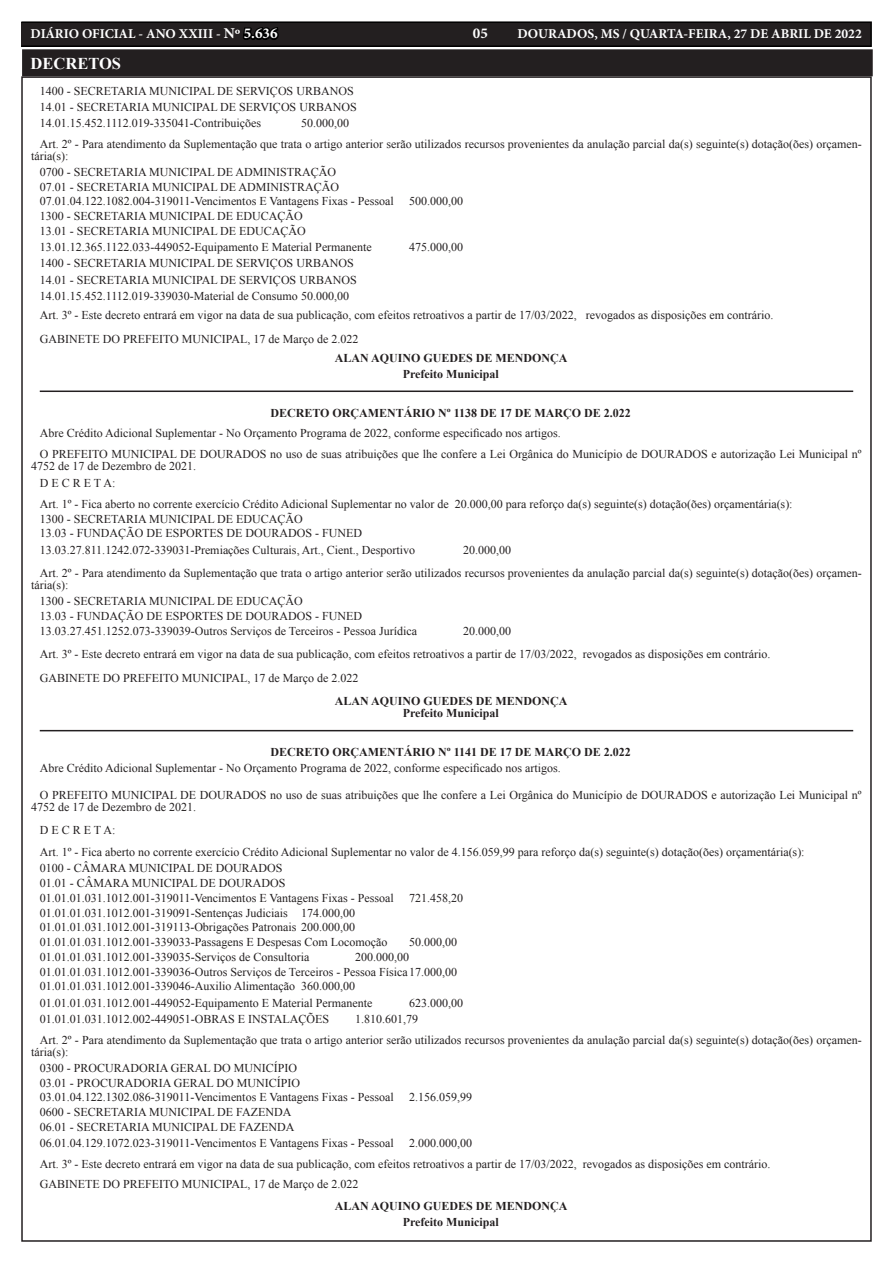
<style>
.page{position:relative;width:893px;height:1263px;background:#fff}
.page>*{position:absolute;margin:0;border:0;box-sizing:border-box;transform-origin:0 0}
.TEXTO{font:700 16.5px "Times New Roman";color:#fff}
.t1{font:700 15px "Minion Pro";color:#fff}
.t2{font:700 13.5px "Minion Pro";color:#fff}
.TEXTO-2{font:12px/12px "Times New Roman";color:#231f20}
.TEXTO-3{font:700 12px "Times New Roman";color:#231f20}
.s1{font-size:15px}
.s2{font-size:15px;color:#000}
</style>
<div class="page">
<div style="left:21px;top:22px;width:850px;height:24px;background:#231f20"></div>
<div style="left:21px;top:21px;width:851px;height:26px;border:2px solid #000"></div>
<hr style="left:40px;top:390px;width:813px;height:2px;background:#231f20">
<hr style="left:40px;top:730px;width:813px;height:1px;background:#231f20">
<div style="left:24px;top:51px;width:847px;height:23px;background:#231f20"></div>
<div style="left:22px;top:49px;width:851px;height:27px;border:4px solid #231f20"></div>
<p class="t2" style="left:31px;top:25px;width:248px">DIÁRIO OFICIAL - ANO XXIII - <span class="s1">Nº</span> <span class="s2">5.636</span></p>
<p class="t1" style="left:473px;top:23px;width:17px">05</p>
<p class="t2" style="left:517px;top:25px;width:346px">DOURADOS, MS / QUARTA-FEIRA, 27 DE ABRIL DE 2022</p>
<p class="TEXTO" style="left:31px;top:52px;width:92px">DECRETOS</p>
<p class="TEXTO-2" style="left:40px;top:84px;width:315px">1400 - SECRETARIA MUNICIPAL DE SERVIÇOS URBANOS</p>
<p class="TEXTO-2" style="left:40px;top:101px;width:318px">14.01 - SECRETARIA MUNICIPAL DE SERVIÇOS URBANOS</p>
<p class="TEXTO-2" style="left:40px;top:117px;width:223px">14.01.15.452.1112.019-335041-Contribuições</p>
<p class="TEXTO-2" style="left:301px;top:117px;width:49px">50.000,00</p>
<p class="TEXTO-2" style="left:31px;top:137px;width:832px;text-indent:9px">Art. 2º - Para atendimento da Suplementação que trata o artigo anterior serão utilizados recursos provenientes da anulação parcial da(s) seguinte(s) dotação(ões) orçamen&shy;tária(s):</p>
<p class="TEXTO-2" style="left:40px;top:166px;width:298px">0700 - SECRETARIA MUNICIPAL DE ADMINISTRAÇÃO</p>
<p class="TEXTO-2" style="left:40px;top:180px;width:301px">07.01 - SECRETARIA MUNICIPAL DE ADMINISTRAÇÃO</p>
<p class="TEXTO-2" style="left:40px;top:195px;width:355px">07.01.04.122.1082.004-319011-Vencimentos E Vantagens Fixas - Pessoal</p>
<p class="TEXTO-2" style="left:409px;top:195px;width:55px">500.000,00</p>
<p class="TEXTO-2" style="left:40px;top:210px;width:265px">1300 - SECRETARIA MUNICIPAL DE EDUCAÇÃO</p>
<p class="TEXTO-2" style="left:40px;top:225px;width:268px">13.01 - SECRETARIA MUNICIPAL DE EDUCAÇÃO</p>
<p class="TEXTO-2" style="left:40px;top:241px;width:334px">13.01.12.365.1122.033-449052-Equipamento E Material Permanente</p>
<p class="TEXTO-2" style="left:409px;top:241px;width:55px">475.000,00</p>
<p class="TEXTO-2" style="left:40px;top:257px;width:315px">1400 - SECRETARIA MUNICIPAL DE SERVIÇOS URBANOS</p>
<p class="TEXTO-2" style="left:40px;top:274px;width:318px">14.01 - SECRETARIA MUNICIPAL DE SERVIÇOS URBANOS</p>
<p class="TEXTO-2" style="left:40px;top:290px;width:311px">14.01.15.452.1112.019-339030-Material de Consumo 50.000,00</p>
<p class="TEXTO-2" style="left:40px;top:309px;width:735px">Art. 3º - Este decreto entrará em vigor na data de sua publicação, com efeitos retroativos a partir de 17/03/2022, revogados as disposições em contrário.</p>
<p class="TEXTO-2" style="left:40px;top:332px;width:320px">GABINETE DO PREFEITO MUNICIPAL, 17 de Março de 2.022</p>
<p class="TEXTO-3" style="left:335px;top:349px;width:234px">ALAN AQUINO GUEDES DE MENDONÇA</p>
<p class="TEXTO-3" style="left:403px;top:365px;width:98px">Prefeito Municipal</p>
<p class="TEXTO-3" style="left:270px;top:404px;width:362px">DECRETO ORÇAMENTÁRIO Nº 1138 DE 17 DE MARÇO DE 2.022</p>
<p class="TEXTO-2" style="left:40px;top:427px;width:522px">Abre Crédito Adicional Suplementar - No Orçamento Programa de 2022, conforme especificado nos artigos.</p>
<p class="TEXTO-2" style="left:31px;top:448px;width:832px;text-indent:9px">O PREFEITO MUNICIPAL DE DOURADOS no uso de suas atribuições que lhe confere a Lei Orgânica do Município de DOURADOS e autorização Lei Municipal nº<br>4752 de 17 de Dezembro de 2021.</p>
<p class="TEXTO-2" style="left:40px;top:477px;width:77px">D E C R E T A:</p>
<p class="TEXTO-2" style="left:40px;top:498px;width:754px">Art. 1º - Fica aberto no corrente exercício Crédito Adicional Suplementar no valor de 20.000,00 para reforço da(s) seguinte(s) dotação(ões) orçamentária(s):</p>
<p class="TEXTO-2" style="left:40px;top:512px;width:265px">1300 - SECRETARIA MUNICIPAL DE EDUCAÇÃO</p>
<p class="TEXTO-2" style="left:40px;top:527px;width:324px">13.03 - FUNDAÇÃO DE ESPORTES DE DOURADOS - FUNED</p>
<p class="TEXTO-2" style="left:40px;top:543px;width:377px">13.03.27.811.1242.072-339031-Premiações Culturais, Art., Cient., Desportivo</p>
<p class="TEXTO-2" style="left:463px;top:543px;width:49px">20.000,00</p>
<p class="TEXTO-2" style="left:31px;top:567px;width:832px;text-indent:9px">Art. 2º - Para atendimento da Suplementação que trata o artigo anterior serão utilizados recursos provenientes da anulação parcial da(s) seguinte(s) dotação(ões) orçamen&shy;tária(s):</p>
<p class="TEXTO-2" style="left:40px;top:595px;width:265px">1300 - SECRETARIA MUNICIPAL DE EDUCAÇÃO</p>
<p class="TEXTO-2" style="left:40px;top:610px;width:324px">13.03 - FUNDAÇÃO DE ESPORTES DE DOURADOS - FUNED</p>
<p class="TEXTO-2" style="left:40px;top:625px;width:379px">13.03.27.451.1252.073-339039-Outros Serviços de Terceiros - Pessoa Jurídica</p>
<p class="TEXTO-2" style="left:463px;top:625px;width:49px">20.000,00</p>
<p class="TEXTO-2" style="left:40px;top:648px;width:732px">Art. 3º - Este decreto entrará em vigor na data de sua publicação, com efeitos retroativos a partir de 17/03/2022, revogados as disposições em contrário.</p>
<p class="TEXTO-2" style="left:40px;top:672px;width:320px">GABINETE DO PREFEITO MUNICIPAL, 17 de Março de 2.022</p>
<p class="TEXTO-3" style="left:335px;top:693px;width:234px">ALAN AQUINO GUEDES DE MENDONÇA</p>
<p class="TEXTO-3" style="left:403px;top:705px;width:98px">Prefeito Municipal</p>
<p class="TEXTO-3" style="left:270px;top:744px;width:362px">DECRETO ORÇAMENTÁRIO Nº 1141 DE 17 DE MARÇO DE 2.022</p>
<p class="TEXTO-2" style="left:40px;top:762px;width:522px">Abre Crédito Adicional Suplementar - No Orçamento Programa de 2022, conforme especificado nos artigos.</p>
<p class="TEXTO-2" style="left:31px;top:788px;width:832px;text-indent:9px">O PREFEITO MUNICIPAL DE DOURADOS no uso de suas atribuições que lhe confere a Lei Orgânica do Município de DOURADOS e autorização Lei Municipal nº<br>4752 de 17 de Dezembro de 2021.</p>
<p class="TEXTO-2" style="left:40px;top:824px;width:77px">D E C R E T A:</p>
<p class="TEXTO-2" style="left:40px;top:846px;width:766px">Art. 1º - Fica aberto no corrente exercício Crédito Adicional Suplementar no valor de 4.156.059,99 para reforço da(s) seguinte(s) dotação(ões) orçamentária(s):</p>
<p class="TEXTO-2" style="left:40px;top:862px;width:244px">0100 - CÂMARA MUNICIPAL DE DOURADOS</p>
<p class="TEXTO-2" style="left:40px;top:877px;width:247px">01.01 - CÂMARA MUNICIPAL DE DOURADOS</p>
<p class="TEXTO-2" style="left:40px;top:892px;width:355px">01.01.01.031.1012.001-319011-Vencimentos E Vantagens Fixas - Pessoal</p>
<p class="TEXTO-2" style="left:409px;top:892px;width:55px">721.458,20</p>
<p class="TEXTO-2" style="left:40px;top:906px;width:317px">01.01.01.031.1012.001-319091-Sentenças Judiciais 174.000,00</p>
<p class="TEXTO-2" style="left:40px;top:921px;width:317px">01.01.01.031.1012.001-319113-Obrigações Patronais 200.000,00</p>
<p class="TEXTO-2" style="left:40px;top:936px;width:349px">01.01.01.031.1012.001-339033-Passagens E Despesas Com Locomoção</p>
<p class="TEXTO-2" style="left:409px;top:936px;width:49px">50.000,00</p>
<p class="TEXTO-2" style="left:40px;top:951px;width:271px">01.01.01.031.1012.001-339035-Serviços de Consultoria</p>
<p class="TEXTO-2" style="left:355px;top:951px;width:55px">200.000,00</p>
<p class="TEXTO-2" style="left:40px;top:965px;width:419px">01.01.01.031.1012.001-339036-Outros Serviços de Terceiros - Pessoa Física 17.000,00</p>
<p class="TEXTO-2" style="left:40px;top:980px;width:317px">01.01.01.031.1012.001-339046-Auxilio Alimentação 360.000,00</p>
<p class="TEXTO-2" style="left:40px;top:996px;width:334px">01.01.01.031.1012.001-449052-Equipamento E Material Permanente</p>
<p class="TEXTO-2" style="left:409px;top:996px;width:55px">623.000,00</p>
<p class="TEXTO-2" style="left:40px;top:1013px;width:291px">01.01.01.031.1012.002-449051-OBRAS E INSTALAÇÕES</p>
<p class="TEXTO-2" style="left:355px;top:1013px;width:64px">1.810.601,79</p>
<p class="TEXTO-2" style="left:31px;top:1033px;width:832px;text-indent:9px">Art. 2º - Para atendimento da Suplementação que trata o artigo anterior serão utilizados recursos provenientes da anulação parcial da(s) seguinte(s) dotação(ões) orçamen&shy;tária(s):</p>
<p class="TEXTO-2" style="left:40px;top:1061px;width:259px">0300 - PROCURADORIA GERAL DO MUNICÍPIO</p>
<p class="TEXTO-2" style="left:40px;top:1076px;width:262px">03.01 - PROCURADORIA GERAL DO MUNICÍPIO</p>
<p class="TEXTO-2" style="left:40px;top:1091px;width:355px">03.01.04.122.1302.086-319011-Vencimentos E Vantagens Fixas - Pessoal</p>
<p class="TEXTO-2" style="left:409px;top:1091px;width:64px">2.156.059,99</p>
<p class="TEXTO-2" style="left:40px;top:1106px;width:253px">0600 - SECRETARIA MUNICIPAL DE FAZENDA</p>
<p class="TEXTO-2" style="left:40px;top:1120px;width:256px">06.01 - SECRETARIA MUNICIPAL DE FAZENDA</p>
<p class="TEXTO-2" style="left:40px;top:1137px;width:355px">06.01.04.129.1072.023-319011-Vencimentos E Vantagens Fixas - Pessoal</p>
<p class="TEXTO-2" style="left:409px;top:1137px;width:64px">2.000.000,00</p>
<p class="TEXTO-2" style="left:40px;top:1157px;width:732px">Art. 3º - Este decreto entrará em vigor na data de sua publicação, com efeitos retroativos a partir de 17/03/2022, revogados as disposições em contrário.</p>
<p class="TEXTO-2" style="left:40px;top:1178px;width:320px">GABINETE DO PREFEITO MUNICIPAL, 17 de Março de 2.022</p>
<p class="TEXTO-3" style="left:335px;top:1198px;width:234px">ALAN AQUINO GUEDES DE MENDONÇA</p>
<p class="TEXTO-3" style="left:403px;top:1214px;width:98px">Prefeito Municipal</p>
</div>
